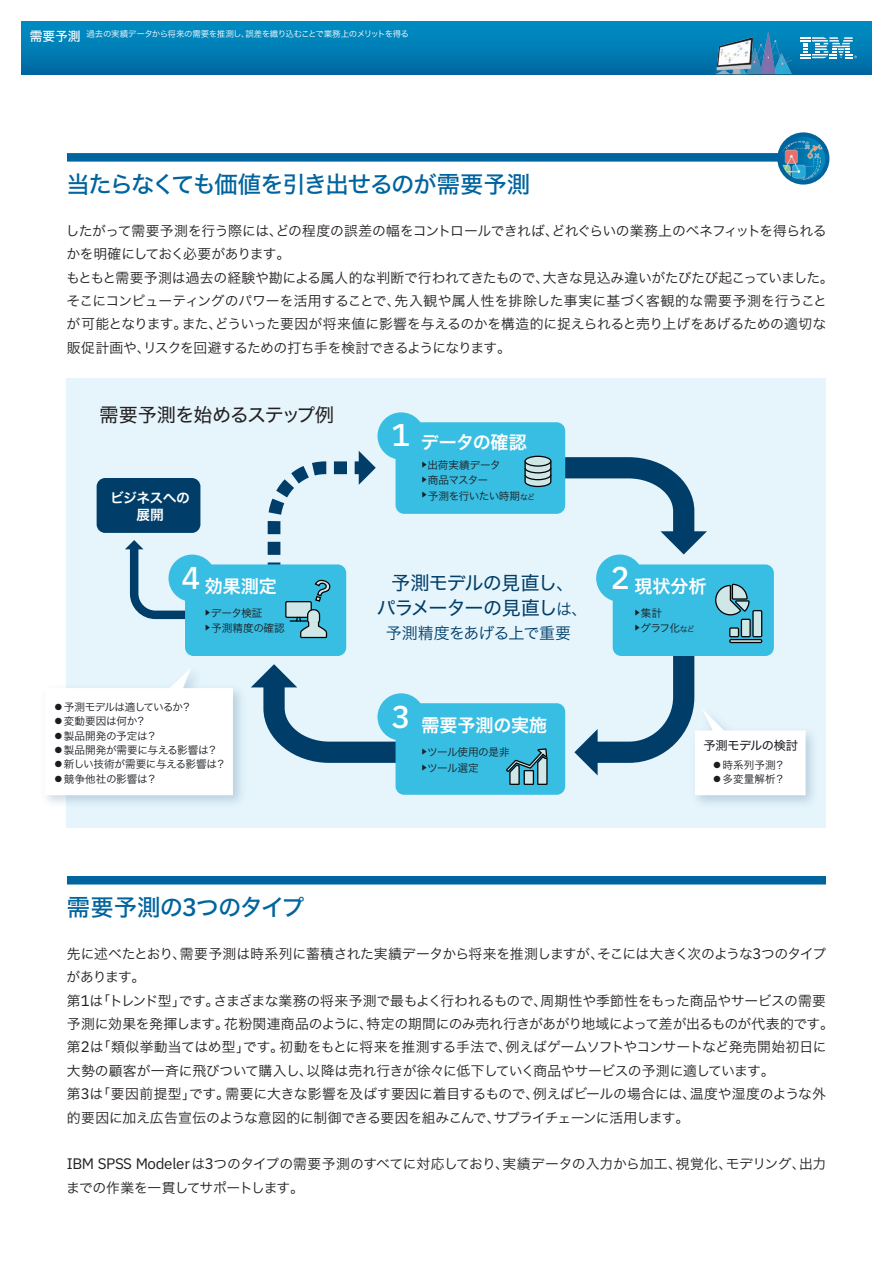
<style>
.page{position:relative;width:893px;height:1263px;background:#fff}
.page>*{position:absolute;margin:0;border:0;box-sizing:border-box;transform-origin:0 0}
.t1{font:500 31.5px "IBM Plex Sans";color:#fff}
.t2{font:23.4px "Hira Kaku Std N W5";letter-spacing:-.06em;color:#00649e}
.t3{font:23.4px "Hira Kaku Std N W5";letter-spacing:-.04em;color:#00649e}
.t4{font:19.2px/25.5px "Hira Kaku Std N W4";letter-spacing:-.05em;color:#003e69;text-align:center}
.t5{font:19.2px "Hira Kaku Std N W4";letter-spacing:-.045em;color:#231f20}
.t6{font:18px "Hira Kaku Std N W6";color:#fff}
.t7{font:15.9px "Hira Kaku Std N W3";letter-spacing:-.04em;color:#003e69}
.t8{font:13.8px/23.4px "Hira Kaku Pro N W3";letter-spacing:-.02em;color:#231f20}
.t9{font:13.8px/17px "Hira Kaku Std N W6";letter-spacing:-.04em;color:#fff;text-align:center}
.t10{font:12.15px "Hira Kaku Std N W4";letter-spacing:-.03em;color:#1a1c21}
.t11{font:10.65px/15.5px "Hira Kaku Std N W3";letter-spacing:-.025em;color:#1a1c21}
.t12{font:10.65px/15.5px "Hira Kaku Std N W3";color:#1a1c21}
.t13{font:10.65px "Hira Kaku Std N W3";letter-spacing:-.075em;color:#1a1c21}
.t14{font:8.55px "Hira Kaku Pro N W3";letter-spacing:-.05em;color:#fff}
.s1{font-family:"Hira Kaku Std N W5";font-size:12.75px}
.s2{font-size:7.95px}
.s3{font-family:"Hira Kaku Std N W3"}
.s4{font-family:"Hira Kaku Std N W3";font-size:15.9px}
.s5{font-family:"UD Shin Go Pro";font-weight:300}
.s6{font-family:"IBM Plex Sans";font-weight:500;font-size:25.2px}
.s7{font-family:"IBM Plex Sans";font-size:15.15px}
</style>
<div class="page">
<div style="left:67px;top:153px;width:759px;height:9px;background:#00649e"></div>
<div style="left:67px;top:876px;width:759px;height:8px;background:#00649e"></div>
<div style="left:21px;top:21px;width:851px;height:53px;background:linear-gradient(to bottom,#0090c5,#006aa3)"></div>
<img style="left:714px;top:26px;width:77px;height:48px">
<svg style="left:800px;top:37px;width:57px;height:21px"></svg>
<div style="left:70px;top:382px;width:754px;height:445px;background:#e6f5fc"></div>
<svg style="left:125px;top:540px;width:60px;height:80px"></svg>
<div style="left:396px;top:422px;width:169px;height:92px;background:#38bee2;border-radius:9px"></div>
<div style="left:396px;top:703px;width:169px;height:92px;background:#38bee2;border-radius:9px"></div>
<div style="left:97px;top:478px;width:103px;height:55px;background:#003e69;border-radius:9px"></div>
<img style="left:46px;top:659px;width:195px;height:153px">
<svg style="left:46px;top:667px;width:187px;height:128px"></svg>
<div style="left:185px;top:564px;width:161px;height:92px;background:#38bee2;border-radius:9px"></div>
<div style="left:596px;top:554px;width:47px;height:48px;background:#38bee2;border-radius:50%"></div>
<div style="left:377px;top:412px;width:48px;height:48px;background:#38bee2;border-radius:50%"></div>
<div style="left:168px;top:554px;width:48px;height:48px;background:#38bee2;border-radius:50%"></div>
<svg style="left:406px;top:444px;width:301px;height:112px"></svg>
<svg style="left:251px;top:664px;width:302px;height:121px"></svg>
<svg style="left:574px;top:566px;width:232px;height:229px"></svg>
<img style="left:782px;top:137px;width:41px;height:45px">
<div style="left:777px;top:132px;width:52px;height:53px;border:4px solid #00649e;border-radius:50%"></div>
<svg style="left:257px;top:451px;width:119px;height:188px"></svg>
<p class="t14" style="left:30px;top:26px;width:381px"><span class="s1">需要予測</span> 過去の実績データから将来の需要を推測し、誤差を織り込むことで業務上のメリットを得る</p>
<h2 class="t2" style="left:66px;top:166px;width:465px">当たらなくても価値を引き出せるのが需要予測</h2>
<p class="t8" style="left:66px;top:218px;width:769px">したがって需要予測を行う際には、どの程度の誤差の幅をコントロールできれば、どれぐらいの業務上のベネフィットを得られるかを明確にしておく必要があります。<br>もともと需要予測は過去の経験や勘による属人的な判断で行われてきたもので、大きな見込み違いがたびたび起こっていました。そこにコンピューティングのパワーを活用することで、先入観や属人性を排除した事実に基づく客観的な需要予測を行うことが可能となります。また、どういった要因が将来値に影響を与えるのかを構造的に捉えられると売り上げをあげるための適切な販促計画や、リスクを回避するための打ち手を検討できるようになります。</p>
<h3 class="t5" style="left:100px;top:400px;width:236px">需要予測を始めるステップ例</h3>
<p class="t9" style="left:110px;top:490px;width:81px">ビジネスへの展開</p>
<h1 class="t1" style="left:391px;top:410px;width:20px">1</h1>
<h3 class="t6" style="left:421px;top:428px;width:107px">データの確認</h3>
<p class="t11" style="left:421px;top:457px;width:116px"><sup>▶</sup>出荷実績データ<br><sup>▶</sup>商品マスター<br><sup>▶</sup>予測を行いたい時期<span class="s2">など</span></p>
<h1 class="t1" style="left:181px;top:553px;width:20px">4</h1>
<h1 class="t1" style="left:611px;top:553px;width:20px">2</h1>
<h3 class="t4" style="left:377px;top:570px;width:212px">予測モデルの見直し<span class="s3">、<br></span>パラメーターの見直し<span class="s4">は、</span></h3>
<p class="t7" style="left:386px;top:621px;width:187px">予測精度をあげる上で重要</p>
<h3 class="t6" style="left:205px;top:572px;width:74px">効果測定</h3>
<p class="t12" style="left:204px;top:605px;width:82px"><sup>▶</sup>データ検証<br><sup>▶</sup>予測精度の確認</p>
<h3 class="t6" style="left:634px;top:572px;width:74px">現状分析</h3>
<p class="t11" style="left:634px;top:605px;width:62px"><sup>▶</sup>集計<br><sup>▶</sup>グラフ化<span class="s2">など</span></p>
<p class="t13" style="left:53px;top:699px;width:140px"><span class="s5">●</span>予測モデルは適しているか？</p>
<p class="t11" style="left:53px;top:713px;width:94px"><span class="s5">●</span>変動要因は何か？</p>
<p class="t12" style="left:53px;top:728px;width:105px"><span class="s5">●</span>製品開発の予定は？</p>
<p class="t11" style="left:53px;top:742px;width:166px"><span class="s5">●</span>製品開発が需要に与える影響は？</p>
<p class="t11" style="left:53px;top:756px;width:174px"><span class="s5">●</span>新しい技術が需要に与える影響は？</p>
<p class="t12" style="left:53px;top:771px;width:105px"><span class="s5">●</span>競争他社の影響は？</p>
<h1 class="t1" style="left:391px;top:692px;width:20px">3</h1>
<h3 class="t6" style="left:421px;top:712px;width:127px">需要予測の実施</h3>
<p class="t11" style="left:421px;top:744px;width:90px"><sup>▶</sup>ツール使用の是非<sup>▶</sup>ツール選定</p>
<p class="t10" style="left:703px;top:736px;width:96px">予測モデルの検討</p>
<p class="t11" style="left:712px;top:757px;width:75px"><span class="s5">●</span>時系列予測？</p>
<p class="t11" style="left:712px;top:771px;width:75px"><span class="s5">●</span>多変量解析？</p>
<h2 class="t3" style="left:67px;top:889px;width:239px">需要予測の<span class="s6">3</span>つのタイプ</h2>
<p class="t8" style="left:67px;top:941px;width:769px">先に述べたとおり、需要予測は時系列に蓄積された実績データから将来を推測しますが、そこには大きく次のような<span class="s7">3</span>つのタイプがあります。<br>第<span class="s7">1</span>は「トレンド型」です。さまざまな業務の将来予測で最もよく行われるもので、周期性や季節性をもった商品やサービスの需要予測に効果を発揮します。花粉関連商品のように、特定の期間にのみ売れ行きがあがり地域によって差が出るものが代表的です。第<span class="s7">2</span>は「類似挙動当てはめ型」です。初動をもとに将来を推測する手法で、例えばゲームソフトやコンサートなど発売開始初日に大勢の顧客が一斉に飛びついて購入し、以降は売れ行きが徐々に低下していく商品やサービスの予測に適しています。<br>第<span class="s7">3</span>は「要因前提型」です。需要に大きな影響を及ばす要因に着目するもので、例えばビールの場合には、温度や湿度のような外的要因に加え広告宣伝のような意図的に制御できる要因を組みこんで、サプライチェーンに活用します。</p>
<p class="t8" style="left:66px;top:1151px;width:762px"><span class="s7">IBM SPSS Modeler</span>は<span class="s7">3</span>つのタイプの需要予測のすべてに対応しており、実績データの入力から加工、視覚化、モデリング、出力までの作業を一貫してサポートします。</p>
</div>
